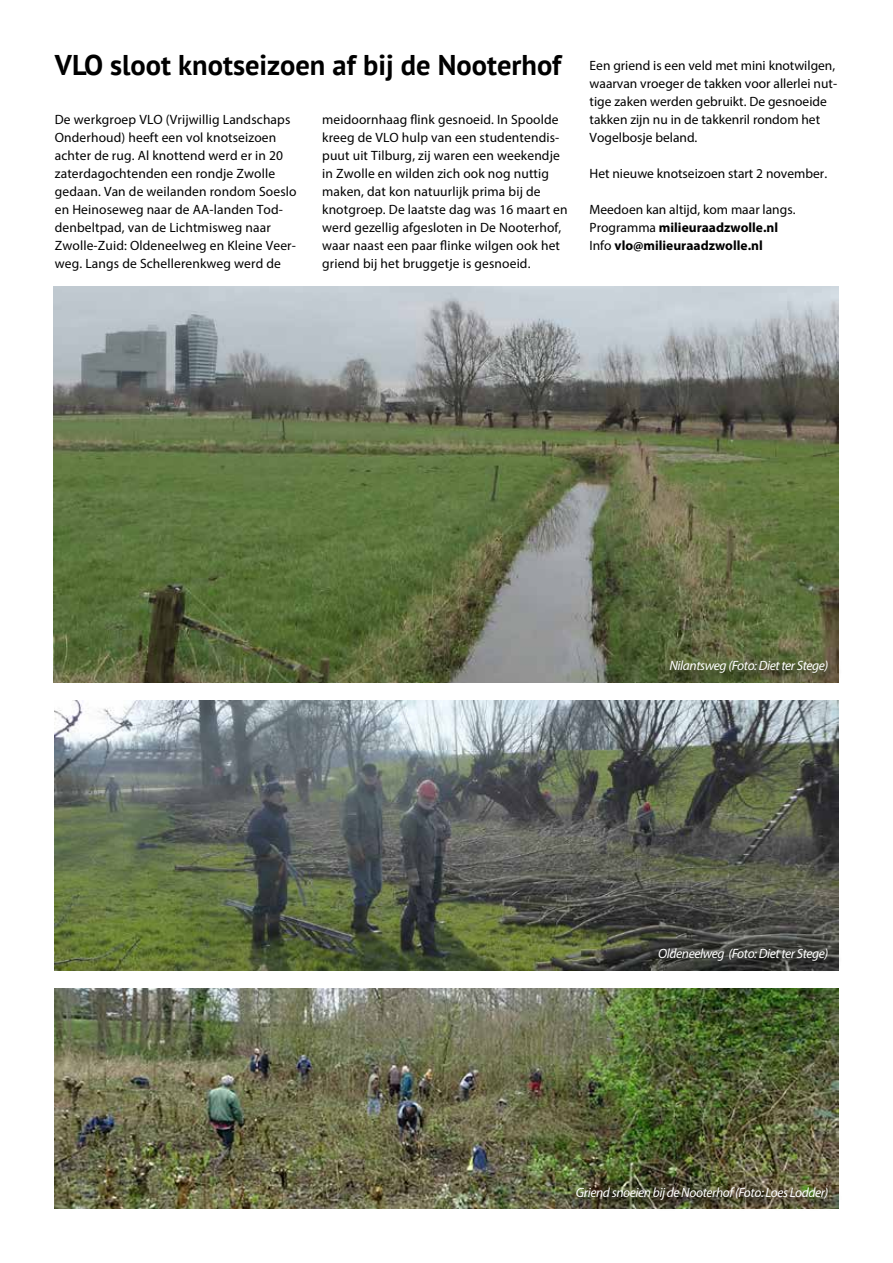
<style>
.page{position:relative;width:893px;height:1263px;background:#fff}
.page>*{position:absolute;margin:0;border:0;box-sizing:border-box;transform-origin:0 0}
.t1{font:700 28.5px "PT Sans";color:#000}
.t2{font:13.5px/18px "Myriad Pro";letter-spacing:.01em;color:#000}
.t3{font:italic 13.5px "Myriad Pro";letter-spacing:-.03em;color:#fff}
.s1{font-weight:700}
</style>
<div class="page">
<img style="left:54px;top:286px;width:785px;height:396px">
<img style="left:54px;top:988px;width:785px;height:221px">
<img style="left:54px;top:700px;width:785px;height:270px">
<div style="left:668px;top:659px;width:174px;height:27px;background:#000;opacity:.75"></div>
<div style="left:657px;top:947px;width:185px;height:27px;background:#000;opacity:.75"></div>
<div style="left:575px;top:1185px;width:267px;height:28px;background:#000;opacity:.75"></div>
<h1 class="t1" style="left:55px;top:46px;width:508px">VLO sloot knotseizoen af bij de Nooterhof</h1>
<p class="t2" style="left:55px;top:110px;width:243px">De werkgroep VLO (Vrijwillig Landschaps Onderhoud) heeft een vol knotseizoen achter de rug. Al knottend werd er in 20 zaterdagochtenden een rondje Zwolle gedaan. Van de weilanden rondom Soeslo en Heinoseweg naar de AA-landen Tod&shy;denbeltpad, van de Lichtmisweg naar Zwolle-Zuid: Oldeneelweg en Kleine Veer&shy;weg. Langs de Schellerenkweg werd de</p>
<p class="t2" style="left:322px;top:110px;width:247px">meidoornhaag flink gesnoeid. In Spoolde kreeg de VLO hulp van een studentendis&shy;puut uit Tilburg, zij waren een weekendje in Zwolle en wilden zich ook nog nuttig maken, dat kon natuurlijk prima bij de knotgroep. De laatste dag was 16 maart en werd gezellig afgesloten in De Nooterhof, waar naast een paar flinke wilgen ook het griend bij het bruggetje is gesnoeid.</p>
<p class="t2" style="left:590px;top:56px;width:249px">Een griend is een veld met mini knotwilgen, waarvan vroeger de takken voor allerlei nut&shy;tige zaken werden gebruikt. De gesnoeide takken zijn nu in de takkenril rondom het Vogelbosje beland.</p>
<p class="t2" style="left:590px;top:164px;width:239px">Het nieuwe knotseizoen start 2 november.</p>
<p class="t2" style="left:590px;top:200px;width:207px">Meedoen kan altijd, kom maar langs.<br>Programma <span class="s1">milieuraadzwolle.nl<br></span>Info <span class="s1">vlo@milieuraadzwolle.nl</span></p>
<p class="t3" style="left:669px;top:657px;width:160px">Nilantsweg (Foto: Diet ter Stege)</p>
<p class="t3" style="left:658px;top:945px;width:172px">Oldeneelweg (Foto: Diet ter Stege)</p>
<p class="t3" style="left:576px;top:1184px;width:254px">Griend snoeien bij de Nooterhof (Foto: Loes Lodder)</p>
</div>
